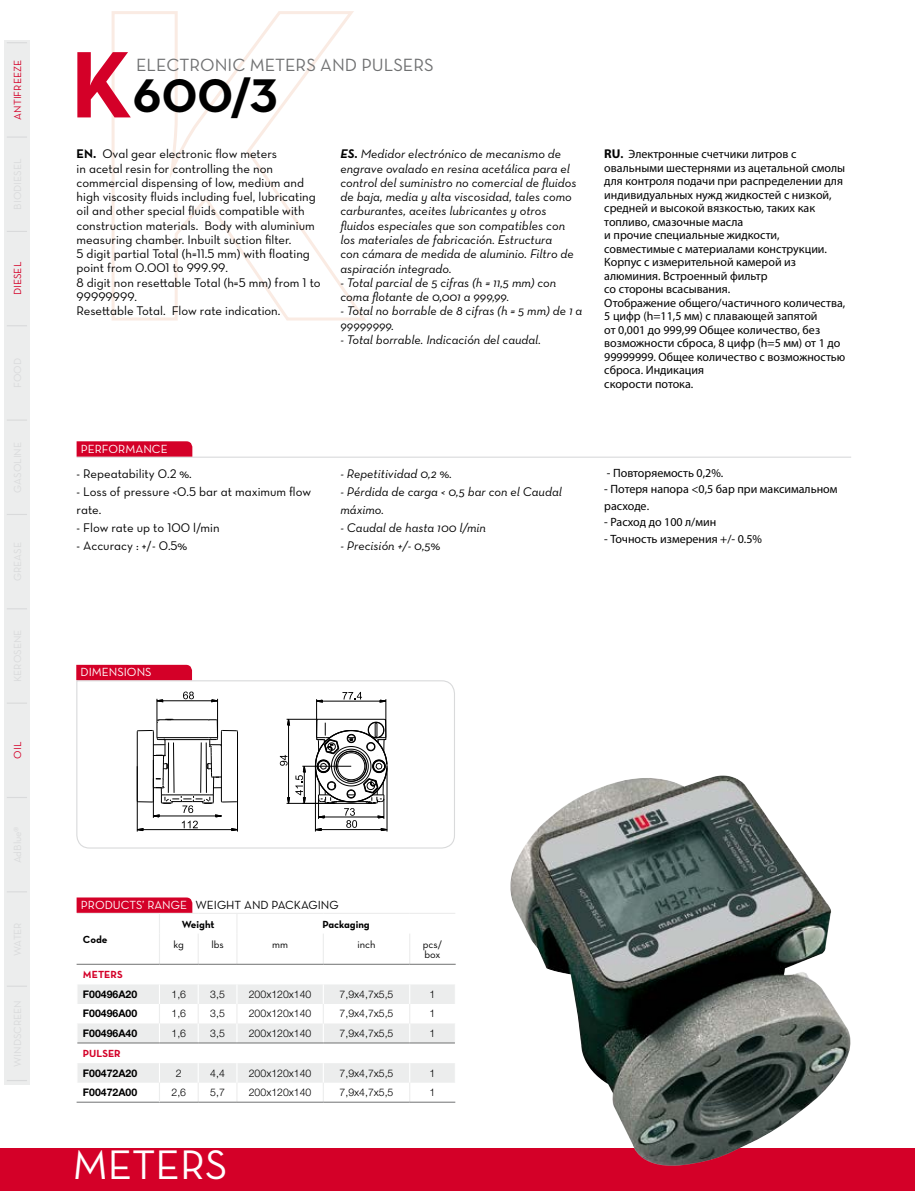
<style>
.page{position:relative;width:915px;height:1191px;background:#fff}
.page>*{position:absolute;margin:0;border:0;box-sizing:border-box;transform-origin:0 0}
.t1{font:48px "Neutraface Text Bold Alt";color:#000}
.t2{font:42px "Neutraface Text Book Alt";color:#fff}
.t3{font:18px "Neutraface Text Book Alt";color:#707172}
.t4{font:italic 12.75px/14.2px "Neutraface Text";color:#000}
.t5{font:12.75px/14.2px "Neutraface Text Book Alt";color:#000}
.t6{font:12px/13.5px "Myriad Pro";color:#000}
.t7{font:12px "Neutraface Text Book Alt";color:#000}
.t8{font:12px "Neutraface Text Book Alt";color:#fff}
.t9{font:300 10.5px "Helvetica Neue LT Std";color:#000}
.t10{font:700 10.5px "Helvetica Neue LT Std";color:#000}
.t11{font:10.5px "Neutraface Text Bold Alt";color:#000}
.t12{font:10.5px "Neutraface Text Book Alt";color:#d40028}
.t13{font:10.5px/10.5px "Neutraface Text Book Alt";color:#000}
.t14{font:10.5px "Neutraface Text Bold Alt";color:#d40028}
.s1{font-size:96px;color:#d40028}
.s2{font-family:"Neutraface Text Bold Alt"}
.s3{font-family:"Neutraface Text Bold Italic Alt";font-style:normal}
.s4{font-weight:700;font-size:12.75px}
.s5{font-weight:700;font-size:11.25px}
.s6{color:#fff}
</style>
<div class="page">
<div style="left:0;top:1148px;width:914px;height:43px;background:#d40028"></div>
<div style="left:4px;top:40px;width:26px;height:1044px;background:#eceded"></div>
<svg style="left:111px;top:11px;width:255px;height:310px"></svg>
<hr style="left:159px;top:912px;width:39px;height:2px;background:#eceded">
<hr style="left:198px;top:912px;width:39px;height:2px;background:#eceded">
<hr style="left:237px;top:912px;width:86px;height:2px;background:#eceded">
<hr style="left:323px;top:912px;width:86px;height:2px;background:#eceded">
<hr style="left:409px;top:912px;width:46px;height:2px;background:#eceded">
<hr style="left:322px;top:933px;width:2px;height:31px;background:#eceded">
<hr style="left:409px;top:933px;width:1px;height:31px;background:#eceded">
<svg style="left:236px;top:914px;width:1px;height:19px"></svg>
<hr style="left:159px;top:933px;width:1px;height:31px;background:#eceded">
<hr style="left:197px;top:933px;width:2px;height:31px;background:#eceded">
<hr style="left:236px;top:933px;width:1px;height:31px;background:#eceded">
<hr style="left:77px;top:1101px;width:82px;height:1px;background:#707172">
<hr style="left:159px;top:1101px;width:39px;height:1px;background:#707172">
<hr style="left:198px;top:1101px;width:39px;height:1px;background:#707172">
<hr style="left:237px;top:1101px;width:86px;height:1px;background:#707172">
<hr style="left:323px;top:1101px;width:86px;height:1px;background:#707172">
<hr style="left:409px;top:1101px;width:46px;height:1px;background:#707172">
<svg style="left:77px;top:964px;width:379px;height:137px"></svg>
<svg style="left:77px;top:897px;width:115px;height:36px"></svg>
<img style="left:510px;top:775px;width:341px;height:391px">
<hr style="left:77px;top:456px;width:773px;height:2px;background:#d9dadb">
<svg style="left:77px;top:441px;width:115px;height:15px;background:#d4062d"></svg>
<svg style="left:76px;top:679px;width:379px;height:170px"></svg>
<div style="left:76px;top:665px;width:116px;height:15px;background:#d40028"></div>
<svg style="left:342px;top:692px;width:20px;height:7px"></svg>
<svg style="left:312px;top:699px;width:11px;height:4px"></svg>
<svg style="left:379px;top:699px;width:11px;height:4px"></svg>
<hr style="left:316px;top:699px;width:1px;height:38px;background:#000">
<hr style="left:385px;top:699px;width:1px;height:38px;background:#000">
<hr style="left:316px;top:700px;width:70px;height:1px;background:#000">
<svg style="left:134px;top:691px;width:108px;height:140px"></svg>
<hr style="left:153px;top:778px;width:1px;height:40px;background:#000">
<hr style="left:153px;top:815px;width:68px;height:1px;background:#000">
<svg style="left:280px;top:714px;width:110px;height:117px"></svg>
<svg style="left:7px;top:1080px;width:20px;height:1px"></svg>
<svg style="left:7px;top:891px;width:20px;height:1px"></svg>
<svg style="left:7px;top:797px;width:20px;height:1px"></svg>
<svg style="left:7px;top:608px;width:20px;height:1px"></svg>
<svg style="left:7px;top:514px;width:20px;height:1px"></svg>
<hr style="left:7px;top:419px;width:20px;height:2px;background:#d9dadb">
<svg style="left:7px;top:325px;width:20px;height:1px"></svg>
<svg style="left:7px;top:231px;width:20px;height:1px"></svg>
<hr style="left:7px;top:136px;width:20px;height:2px;background:#d9dadb">
<svg style="left:7px;top:42px;width:20px;height:1px"></svg>
<p class="t12" style="left:11px;top:120px;width:61px;rotate:-90deg">ANTIFREEZE</p>
<p class="t12" style="left:11px;top:295px;width:35px;rotate:-90deg">DIESEL</p>
<p class="t12" style="left:11px;top:758px;width:18px;rotate:-90deg">OIL</p>
<h1 class="t1" style="left:70px;top:64px;width:208px"><span class="s1">K</span>600/3</h1>
<h3 class="t3" style="left:136px;top:54px;width:299px">ELECTRONIC METERS AND PULSERS</h3>
<p class="t5" style="left:77px;top:147px;width:245px"><span class="s2">EN.</span> Oval gear electronic flow meters<br>in acetal resin for controlling the non commercial dispensing of low, medium and high viscosity fluids including fuel, lubricating oil and other special fluids compatible with construction materials. Body with aluminium measuring chamber. Inbuilt suction filter.<br>5 digit partial Total (h=11.5 mm) with floating point from 0.001 to 999.99.<br>8 digit non resettable Total (h=5 mm) from 1 to 99999999.<br>Resettable Total. Flow rate indication.</p>
<p class="t4" style="left:340px;top:147px;width:237px"><span class="s3">ES.</span> Medidor electrónico de mecanismo de engrave ovalado en resina acetálica para el control del suministro no comercial de fluidos de baja, media y alta viscosidad, tales como carburantes, aceites lubricantes y otros fluidos especiales que son compatibles con los materiales de fabricación. Estructura<br>con cámara de medida de aluminio. Filtro de aspiración integrado.</p>
<p class="t4" style="left:340px;top:275px;width:217px">- Total parcial de 5 cifras (h = 11,5 mm) con coma flotante de 0,001 a 999,99.</p>
<p class="t4" style="left:340px;top:304px;width:243px">- Total no borrable de 8 cifras (h = 5 mm) de 1 a<br>99999999.</p>
<p class="t4" style="left:340px;top:332px;width:202px">- Total borrable. Indicación del caudal.</p>
<p class="t8" style="left:81px;top:441px;width:88px">PERFORMANCE</p>
<p class="t5" style="left:77px;top:466px;width:117px">- Repeatability 0.2 %.</p>
<p class="t5" style="left:77px;top:482px;width:236px;line-height:18px">- Loss of pressure &lt;0.5 bar at maximum flow rate.</p>
<p class="t5" style="left:77px;top:520px;width:144px">- Flow rate up to 100 l/min</p>
<p class="t5" style="left:77px;top:538px;width:112px">- Accuracy : +/- 0.5%</p>
<p class="t4" style="left:340px;top:466px;width:113px">- Repetitividad 0,2 %.</p>
<p class="t4" style="left:340px;top:482px;width:223px;line-height:18px">- Pérdida de carga &lt; 0,5 bar con el Caudal máximo.</p>
<p class="t4" style="left:340px;top:520px;width:147px">- Caudal de hasta 100 l/min</p>
<p class="t4" style="left:340px;top:538px;width:101px">- Precisión +/- 0,5%</p>
<p class="t6" style="left:604px;top:147px;width:242px"><span class="s4">RU</span><span class="s5">.</span> Электронные счетчики литров с овальными шестернями из ацетальной смолы для контроля подачи при распределении для индивидуальных нужд жидкостей с низкой, средней и высокой вязкостью, таких как топливо, смазочные масла<br>и прочие специальные жидкости, совместимые с материалами конструкции.<br>Корпус с измерительной камерой из алюминия. Встроенный фильтр<br>со стороны всасывания.<br>Отображение общего/частичного количества, 5 цифр (h=11,5 мм) с плавающей запятой<br>от 0,001 до 999,99 Общее количество, без возможности сброса, 8 цифр (h=5 мм) от 1 до 99999999. Общее количество с возможностью сброса. Индикация<br>скорости потока.</p>
<p class="t6" style="left:606px;top:466px;width:118px">- Повторяемость 0,2%.</p>
<p class="t6" style="left:604px;top:481px;width:235px;line-height:16.5px">- Потеря напора &lt;0,5 бар при максимальном расходе.</p>
<p class="t6" style="left:604px;top:515px;width:113px">- Расход до 100 л/мин</p>
<p class="t6" style="left:604px;top:532px;width:159px">- Точность измерения +/- 0.5%</p>
<p class="t8" style="left:80px;top:664px;width:73px">DIMENSIONS</p>
<p class="t7" style="left:81px;top:897px;width:259px"><span class="s6">PRODUCTS’ RANGE</span> WEIGHT AND PACKAGING</p>
<p class="t11" style="left:83px;top:932px;width:26px">Code</p>
<p class="t11" style="left:182px;top:917px;width:34px">Weight</p>
<p class="t11" style="left:322px;top:917px;width:49px">Packaging</p>
<p class="t13" style="left:173px;top:938px;width:12px">kg</p>
<p class="t13" style="left:211px;top:938px;width:14px">lbs</p>
<p class="t13" style="left:272px;top:938px;width:17px">mm</p>
<p class="t13" style="left:357px;top:938px;width:20px">inch</p>
<p class="t13" style="left:422px;top:938px;width:21px">pcs/ box</p>
<p class="t14" style="left:83px;top:968px;width:41px">METERS</p>
<p class="t10" style="left:83px;top:987px;width:56px">F00496A20</p>
<p class="t9" style="left:171px;top:987px;width:16px">1,6</p>
<p class="t9" style="left:210px;top:987px;width:16px">3,5</p>
<p class="t9" style="left:249px;top:987px;width:64px">200x120x140</p>
<p class="t9" style="left:339px;top:987px;width:55px">7,9x4,7x5,5</p>
<p class="t9" style="left:429px;top:987px;width:7px">1</p>
<p class="t10" style="left:83px;top:1007px;width:56px">F00496A00</p>
<p class="t9" style="left:171px;top:1007px;width:16px">1,6</p>
<p class="t9" style="left:210px;top:1007px;width:16px">3,5</p>
<p class="t9" style="left:249px;top:1007px;width:64px">200x120x140</p>
<p class="t9" style="left:339px;top:1007px;width:55px">7,9x4,7x5,5</p>
<p class="t9" style="left:429px;top:1007px;width:7px">1</p>
<p class="t10" style="left:83px;top:1026px;width:56px">F00496A40</p>
<p class="t9" style="left:171px;top:1026px;width:16px">1,6</p>
<p class="t9" style="left:210px;top:1026px;width:16px">3,5</p>
<p class="t9" style="left:249px;top:1026px;width:64px">200x120x140</p>
<p class="t9" style="left:339px;top:1026px;width:55px">7,9x4,7x5,5</p>
<p class="t9" style="left:429px;top:1026px;width:7px">1</p>
<p class="t14" style="left:83px;top:1046px;width:39px">PULSER</p>
<p class="t10" style="left:83px;top:1066px;width:56px">F00472A20</p>
<p class="t9" style="left:176px;top:1066px;width:7px">2</p>
<p class="t9" style="left:210px;top:1066px;width:16px">4,4</p>
<p class="t9" style="left:249px;top:1066px;width:64px">200x120x140</p>
<p class="t9" style="left:339px;top:1066px;width:55px">7,9x4,7x5,5</p>
<p class="t9" style="left:429px;top:1066px;width:7px">1</p>
<p class="t10" style="left:83px;top:1086px;width:56px">F00472A00</p>
<p class="t9" style="left:171px;top:1086px;width:16px">2,6</p>
<p class="t9" style="left:210px;top:1086px;width:16px">5,7</p>
<p class="t9" style="left:249px;top:1086px;width:64px">200x120x140</p>
<p class="t9" style="left:339px;top:1086px;width:55px">7,9x4,7x5,5</p>
<p class="t9" style="left:429px;top:1086px;width:7px">1</p>
<h2 class="t2" style="left:73px;top:1138px;width:156px">METERS</h2>
</div>
